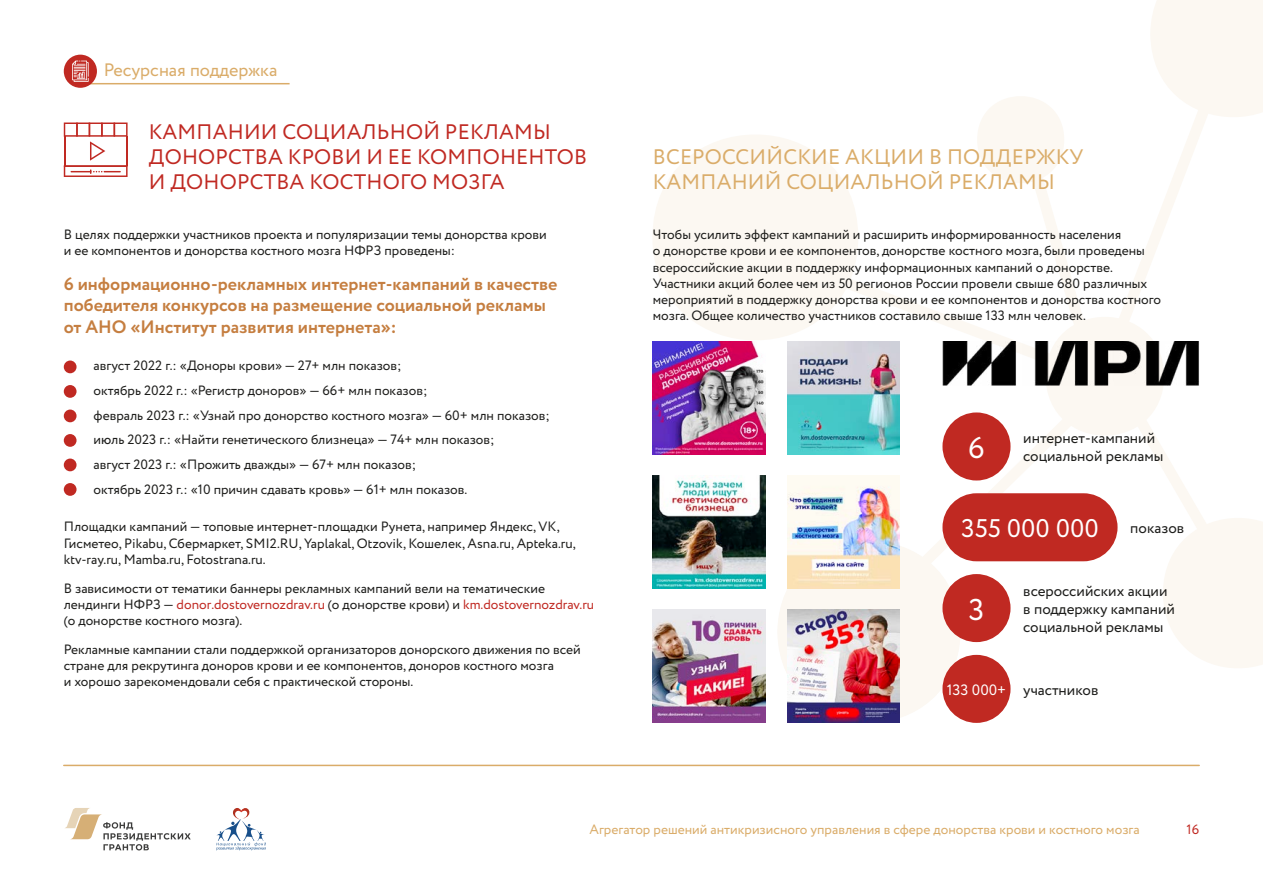
<style>
.page{position:relative;width:1263px;height:893px;background:#fff}
.page>*{position:absolute;margin:0;border:0;box-sizing:border-box;transform-origin:0 0}
.t1{font:30px "Circe";color:#fff}
.t2{font:25.5px "Circe";color:#fff}
.t3{font:21px/25.2px "Circe";letter-spacing:.01em;color:#c02922}
.t4{font:21px/25.2px "Circe";letter-spacing:.01em;color:#daac69}
.t5{font:700 18px/21.6px "Circe";color:#c57e40}
.t6{font:18px "Circe";color:#daac69}
.t7{font:15px/18px "Circe";color:#1d1d1b}
.t8{font:13.5px/16.2px "Circe";color:#1d1d1b}
.t9{font:13.5px "Circe";color:#daac69}
.t10{font:13.5px "Circe";color:#c02922}
.s1{color:#c02922}
.s2{color:#fff}
</style>
<div class="page">
<svg style="left:65px;top:808px;width:126px;height:42px"></svg>
<svg style="left:216px;top:808px;width:50px;height:42px"></svg>
<hr style="left:64px;top:765px;width:1135px;height:1px;background:#daac69">
<svg style="left:652px;top:135px;width:205px;height:240px;fill:#fcf8f2"></svg>
<svg style="left:977px;top:0;width:286px;height:693px"></svg>
<svg style="left:703px;top:224px;width:436px;height:174px"></svg>
<svg style="left:778px;top:589px;width:182px;height:128px"></svg>
<svg style="left:866px;top:402px;width:221px;height:217px"></svg>
<img style="left:653px;top:341px;width:113px;height:113px">
<img style="left:653px;top:476px;width:113px;height:113px">
<img style="left:787px;top:341px;width:113px;height:113px">
<img style="left:787px;top:476px;width:113px;height:113px">
<img style="left:653px;top:610px;width:113px;height:113px">
<img style="left:787px;top:610px;width:113px;height:113px">
<div style="left:942px;top:412px;width:68px;height:68px;background:#c02922;border-radius:50%"></div>
<div style="left:942px;top:574px;width:68px;height:68px;background:#c02922;border-radius:50%"></div>
<div style="left:942px;top:655px;width:68px;height:68px;background:#c02922;border-radius:50%"></div>
<div style="left:942px;top:493px;width:175px;height:68px;background:#c02922;border-radius:34px"></div>
<div style="left:64px;top:361px;width:13px;height:12px;background:#c02922;border-radius:50%"></div>
<div style="left:64px;top:385px;width:13px;height:13px;background:#c02922;border-radius:50%"></div>
<div style="left:64px;top:483px;width:13px;height:13px;background:#c02922;border-radius:50%"></div>
<div style="left:64px;top:459px;width:13px;height:12px;background:#c02922;border-radius:50%"></div>
<div style="left:64px;top:434px;width:13px;height:13px;background:#c02922;border-radius:50%"></div>
<div style="left:64px;top:410px;width:13px;height:12px;background:#c02922;border-radius:50%"></div>
<svg style="left:64px;top:123px;width:64px;height:54px"></svg>
<hr style="left:80px;top:83px;width:210px;height:1px;background:#daac69">
<div style="left:64px;top:55px;width:33px;height:33px;background:#c02922;border-radius:50%"></div>
<svg style="left:72px;top:61px;width:17px;height:21px"></svg>
<img style="left:942px;top:341px;width:257px;height:44px">
<h3 class="t6" style="left:104px;top:58px;width:175px">Ресурсная поддержка</h3>
<h3 class="t3" style="left:149px;top:120px;width:440px">КАМПАНИИ СОЦИАЛЬНОЙ РЕКЛАМЫ<br>ДОНОРСТВА КРОВИ И ЕЕ КОМПОНЕНТОВ<br>И ДОНОРСТВА КОСТНОГО МОЗГА</h3>
<p class="t8" style="left:64px;top:227px;width:484px">В целях поддержки участников проекта и популяризации темы донорства крови и ее компонентов и донорства костного мозга НФРЗ проведены:</p>
<h3 class="t5" style="left:64px;top:274px;width:495px">6 информационно-рекламных интернет-кампаний в качестве победителя конкурсов на размещение социальной рекламы от АНО «Институт развития интернета»:</h3>
<p class="t8" style="left:94px;top:354px;width:458px;line-height:24.8px">август 2022 г.: «Доноры крови» — 27+ млн показов;<br>октябрь 2022 г.: «Регистр доноров» — 66+ млн показов;<br>февраль 2023 г.: «Узнай про донорство костного мозга» — 60+ млн показов; июль 2023 г.: «Найти генетического близнеца» — 74+ млн показов;<br>август 2023 г.: «Прожить дважды» — 67+ млн показов;<br>октябрь 2023 г.: «10 причин сдавать кровь» — 61+ млн показов.</p>
<p class="t8" style="left:64px;top:519px;width:513px">Площадки кампаний — топовые интернет-площадки Рунета, например Яндекс, VK,<br>Гисметео, Pikabu, Сбермаркет, SMI2.RU, Yaplakal, Otzovik, Кошелек, Asna.ru, Apteka.ru, ktv-ray.ru, Mamba.ru, Fotostrana.ru.</p>
<p class="t8" style="left:64px;top:580px;width:532px">В зависимости от тематики баннеры рекламных кампаний вели на тематические лендинги НФРЗ — <span class="s1">donor.dostovernozdrav.ru</span> (о донорстве крови) и <span class="s1">km.dostovernozdrav.ru </span>(о донорстве костного мозга).</p>
<p class="t8" style="left:64px;top:642px;width:519px">Рекламные кампании стали поддержкой организаторов донорского движения по всей стране для рекрутинга доноров крови и ее компонентов, доноров костного мозга<br>и хорошо зарекомендовали себя с практической стороны.</p>
<h3 class="t4" style="left:653px;top:145px;width:432px">ВСЕРОССИЙСКИЕ АКЦИИ В ПОДДЕРЖКУ<br>КАМПАНИЙ СОЦИАЛЬНОЙ РЕКЛАМЫ</h3>
<p class="t8" style="left:653px;top:227px;width:510px">Чтобы усилить эффект кампаний и расширить информированность населения<br>о донорстве крови и ее компонентов, донорстве костного мозга, были проведены всероссийские акции в поддержку информационных кампаний о донорстве.<br>Участники акций более чем из 50 регионов России провели свыше 680 различных мероприятий в поддержку донорства крови и ее компонентов и донорства костного мозга. Общее количество участников составило свыше 133 млн человек.</p>
<h1 class="t1" style="left:968px;top:428px;width:18px">6</h1>
<p class="t7" style="left:1023px;top:430px;width:133px">интернет-кампаний</p>
<p class="t7" style="left:1023px;top:448px;width:142px">социальной рекламы</p>
<h2 class="t2" style="left:961px;top:511px;width:225px">355 000 000 <sup>показов</sup></h2>
<h1 class="t1" style="left:968px;top:589px;width:17px">3</h1>
<p class="t7" style="left:1023px;top:582px;width:153px">всероссийских акции в поддержку кампаний социальной рекламы</p>
<p class="t7" style="left:947px;top:681px;width:153px"><span class="s2">133 000+</span> участников</p>
<p class="t9" style="left:589px;top:821px;width:552px">Агрегатор решений антикризисного управления в сфере донорства крови и костного мозга</p>
<p class="t10" style="left:1186px;top:821px;width:14px">16</p>
</div>
